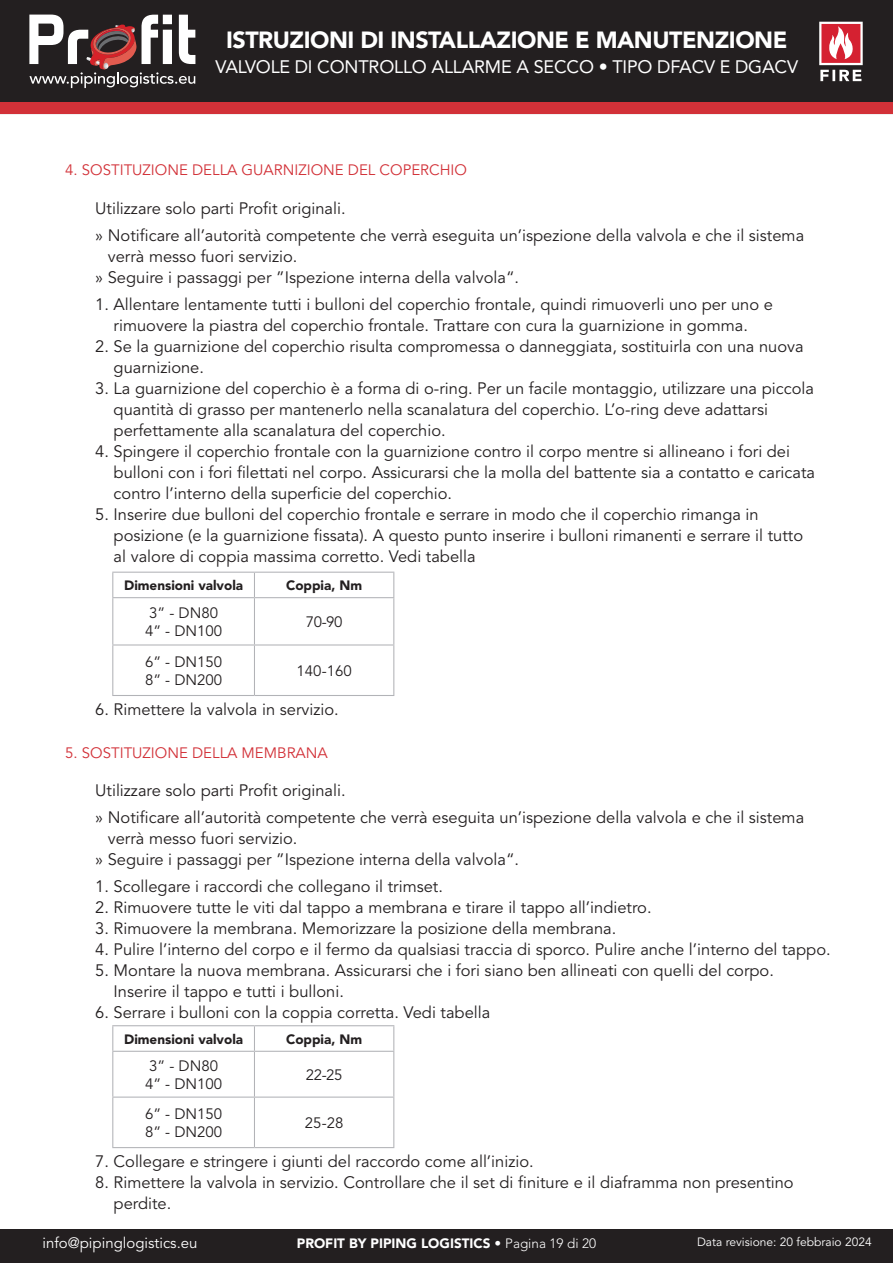
<style>
.page{position:relative;width:893px;height:1263px;background:#fff}
.page>*{position:absolute;margin:0;border:0;box-sizing:border-box;transform-origin:0 0}
.t1{font:900 23.25px "Avenir LT Std";letter-spacing:-.02em;color:#fff}
.t2{font:18px "Avenir LT Std";letter-spacing:-.01em;color:#fff}
.t3{font:16.5px/21px "Avenir LT Std";color:#231f20}
.t4{font:15px/18px "Avenir LT Std";color:#231f20}
.t5{font:15px "Avenir LT Std";color:#d23138}
.t6{font:15px "Avenir LT Std";color:#fff}
.t7{font:900 13.5px "Avenir LT Std";color:#231f20}
.t8{font:900 13.5px "Avenir LT Std";color:#fff}
.t9{font:12px "Avenir LT Std";color:#fff}
.s1{font-weight:300}
</style>
<div class="page">
<div style="left:0;top:1229px;width:893px;height:34px;background:#231f20"></div>
<div style="left:0;top:0;width:893px;height:103px;background:#231f20"></div>
<svg style="left:29px;top:15px;width:166px;height:73px"></svg>
<div style="left:0;top:103px;width:893px;height:11px;background:#d23138"></div>
<svg style="left:819px;top:22px;width:44px;height:59px"></svg>
<hr style="left:112px;top:598px;width:1px;height:46px;background:#b2b3b7">
<hr style="left:254px;top:598px;width:1px;height:46px;background:#b2b3b7">
<hr style="left:393px;top:598px;width:1px;height:46px;background:#b2b3b7">
<hr style="left:112px;top:644px;width:142px;height:1px;background:#b2b3b7">
<hr style="left:112px;top:645px;width:1px;height:50px;background:#b2b3b7">
<hr style="left:254px;top:644px;width:140px;height:1px;background:#b2b3b7">
<hr style="left:254px;top:645px;width:1px;height:50px;background:#b2b3b7">
<hr style="left:393px;top:645px;width:1px;height:50px;background:#b2b3b7">
<hr style="left:112px;top:695px;width:142px;height:1px;background:#b2b3b7">
<hr style="left:254px;top:695px;width:140px;height:1px;background:#b2b3b7">
<hr style="left:112px;top:572px;width:142px;height:1px;background:#b2b3b7">
<svg style="left:112px;top:573px;width:1px;height:24px"></svg>
<hr style="left:254px;top:572px;width:140px;height:1px;background:#b2b3b7">
<svg style="left:254px;top:573px;width:1px;height:24px"></svg>
<svg style="left:393px;top:573px;width:1px;height:24px"></svg>
<hr style="left:112px;top:597px;width:142px;height:1px;background:#b2b3b7">
<hr style="left:254px;top:597px;width:140px;height:1px;background:#b2b3b7">
<hr style="left:112px;top:1052px;width:1px;height:44px;background:#b2b3b7">
<hr style="left:254px;top:1052px;width:1px;height:44px;background:#b2b3b7">
<hr style="left:393px;top:1052px;width:1px;height:44px;background:#b2b3b7">
<hr style="left:112px;top:1096px;width:142px;height:2px;background:#b2b3b7">
<hr style="left:112px;top:1098px;width:1px;height:49px;background:#b2b3b7">
<hr style="left:254px;top:1096px;width:140px;height:2px;background:#b2b3b7">
<hr style="left:254px;top:1098px;width:1px;height:49px;background:#b2b3b7">
<hr style="left:393px;top:1098px;width:1px;height:49px;background:#b2b3b7">
<hr style="left:112px;top:1147px;width:142px;height:1px;background:#b2b3b7">
<hr style="left:254px;top:1147px;width:140px;height:1px;background:#b2b3b7">
<hr style="left:112px;top:1025px;width:142px;height:1px;background:#b2b3b7">
<svg style="left:112px;top:1026px;width:1px;height:25px"></svg>
<hr style="left:254px;top:1025px;width:140px;height:1px;background:#b2b3b7">
<svg style="left:254px;top:1026px;width:1px;height:25px"></svg>
<svg style="left:393px;top:1026px;width:1px;height:25px"></svg>
<hr style="left:112px;top:1051px;width:142px;height:1px;background:#b2b3b7">
<hr style="left:254px;top:1051px;width:140px;height:1px;background:#b2b3b7">
<h1 class="t1" style="left:226px;top:26px;width:563px">ISTRUZIONI DI INSTALLAZIONE E MANUTENZIONE</h1>
<p class="t2" style="left:215px;top:56px;width:584px">VALVOLE DI CONTROLLO ALLARME A SECCO • TIPO DFACV E DGACV</p>
<p class="t5" style="left:65px;top:162px;width:403px">4. SOSTITUZIONE DELLA GUARNIZIONE DEL COPERCHIO</p>
<p class="t3" style="left:95px;top:195px;width:710px;line-height:27.3px">Utilizzare solo parti Profit originali.<br>» Notificare all’autorità competente che verrà eseguita un’ispezione della valvola e che il sistema</p>
<p class="t3" style="left:95px;top:246px;width:425px;text-indent:13px">verrà messo fuori servizio.<br>» Seguire i passaggi per ”Ispezione interna della valvola“.</p>
<p class="t3" style="left:95px;top:295px;width:679px;text-align:center">1. Allentare lentamente tutti i bulloni del coperchio frontale, quindi rimuoverli uno per uno e rimuovere la piastra del coperchio frontale. Trattare con cura la guarnizione in gomma.</p>
<p class="t3" style="left:114px;top:337px;width:691px;text-indent:-18px">2. Se la guarnizione del coperchio risulta compromessa o danneggiata, sostituirla con una nuova guarnizione.</p>
<p class="t3" style="left:114px;top:379px;width:702px;text-indent:-18px">3. La guarnizione del coperchio è a forma di o-ring. Per un facile montaggio, utilizzare una piccola quantità di grasso per mantenerlo nella scanalatura del coperchio. L’o-ring deve adattarsi perfettamente alla scanalatura del coperchio.</p>
<p class="t3" style="left:114px;top:442px;width:703px;text-indent:-18px">4. Spingere il coperchio frontale con la guarnizione contro il corpo mentre si allineano i fori dei bulloni con i fori filettati nel corpo. Assicurarsi che la molla del battente sia a contatto e caricata contro l’interno della superficie del coperchio.</p>
<p class="t3" style="left:114px;top:505px;width:691px;text-indent:-18px">5. Inserire due bulloni del coperchio frontale e serrare in modo che il coperchio rimanga in posizione (e la guarnizione fissata). A questo punto inserire i bulloni rimanenti e serrare il tutto al valore di coppia massima corretto. Vedi tabella</p>
<p class="t7" style="left:124px;top:577px;width:121px">Dimensioni valvola</p>
<p class="t7" style="left:286px;top:577px;width:77px">Coppia, Nm</p>
<p class="t4" style="left:145px;top:604px;width:79px">3” - DN80<br>4” - DN100</p>
<p class="t4" style="left:306px;top:613px;width:38px">70-90</p>
<p class="t4" style="left:145px;top:653px;width:79px">6” - DN150<br>8” - DN200</p>
<p class="t4" style="left:297px;top:662px;width:57px">140-160</p>
<p class="t3" style="left:95px;top:700px;width:245px">6. Rimettere la valvola in servizio.</p>
<p class="t5" style="left:65px;top:744px;width:264px">5. SOSTITUZIONE DELLA MEMBRANA</p>
<p class="t3" style="left:95px;top:777px;width:710px;line-height:27.3px">Utilizzare solo parti Profit originali.<br>» Notificare all’autorità competente che verrà eseguita un’ispezione della valvola e che il sistema</p>
<p class="t3" style="left:95px;top:828px;width:425px;text-indent:13px">verrà messo fuori servizio.<br>» Seguire i passaggi per ”Ispezione interna della valvola“.</p>
<p class="t3" style="left:95px;top:877px;width:349px">1. Scollegare i raccordi che collegano il trimset.</p>
<p class="t3" style="left:95px;top:898px;width:558px">2. Rimuovere tutte le viti dal tappo a membrana e tirare il tappo all’indietro.</p>
<p class="t3" style="left:95px;top:919px;width:523px">3. Rimuovere la membrana. Memorizzare la posizione della membrana.</p>
<p class="t3" style="left:95px;top:940px;width:737px">4. Pulire l’interno del corpo e il fermo da qualsiasi traccia di sporco. Pulire anche l’interno del tappo.</p>
<p class="t3" style="left:114px;top:961px;width:662px;text-indent:-18px">5. Montare la nuova membrana. Assicurarsi che i fori siano ben allineati con quelli del corpo.<br>Inserire il tappo e tutti i bulloni.</p>
<p class="t3" style="left:95px;top:1003px;width:397px">6. Serrare i bulloni con la coppia corretta. Vedi tabella</p>
<p class="t7" style="left:124px;top:1031px;width:121px">Dimensioni valvola</p>
<p class="t7" style="left:286px;top:1031px;width:77px">Coppia, Nm</p>
<p class="t4" style="left:145px;top:1057px;width:79px">3” - DN80<br>4” - DN100</p>
<p class="t4" style="left:306px;top:1066px;width:38px">22-25</p>
<p class="t4" style="left:145px;top:1105px;width:79px">6” - DN150<br>8” - DN200</p>
<p class="t4" style="left:305px;top:1114px;width:40px">25-28</p>
<p class="t3" style="left:95px;top:1151px;width:440px">7. Collegare e stringere i giunti del raccordo come all’inizio.</p>
<p class="t3" style="left:114px;top:1172px;width:682px;text-indent:-18px">8. Rimettere la valvola in servizio. Controllare che il set di finiture e il diaframma non presentino perdite.</p>
<p class="t6" style="left:43px;top:1234px;width:157px">info@pipinglogistics.eu</p>
<p class="t8" style="left:297px;top:1235px;width:301px">PROFIT BY PIPING LOGISTICS • <span class="s1">Pagina 19 di 20</span></p>
<p class="t9" style="left:697px;top:1235px;width:176px">Data revisione: 20 febbraio 2024</p>
</div>
